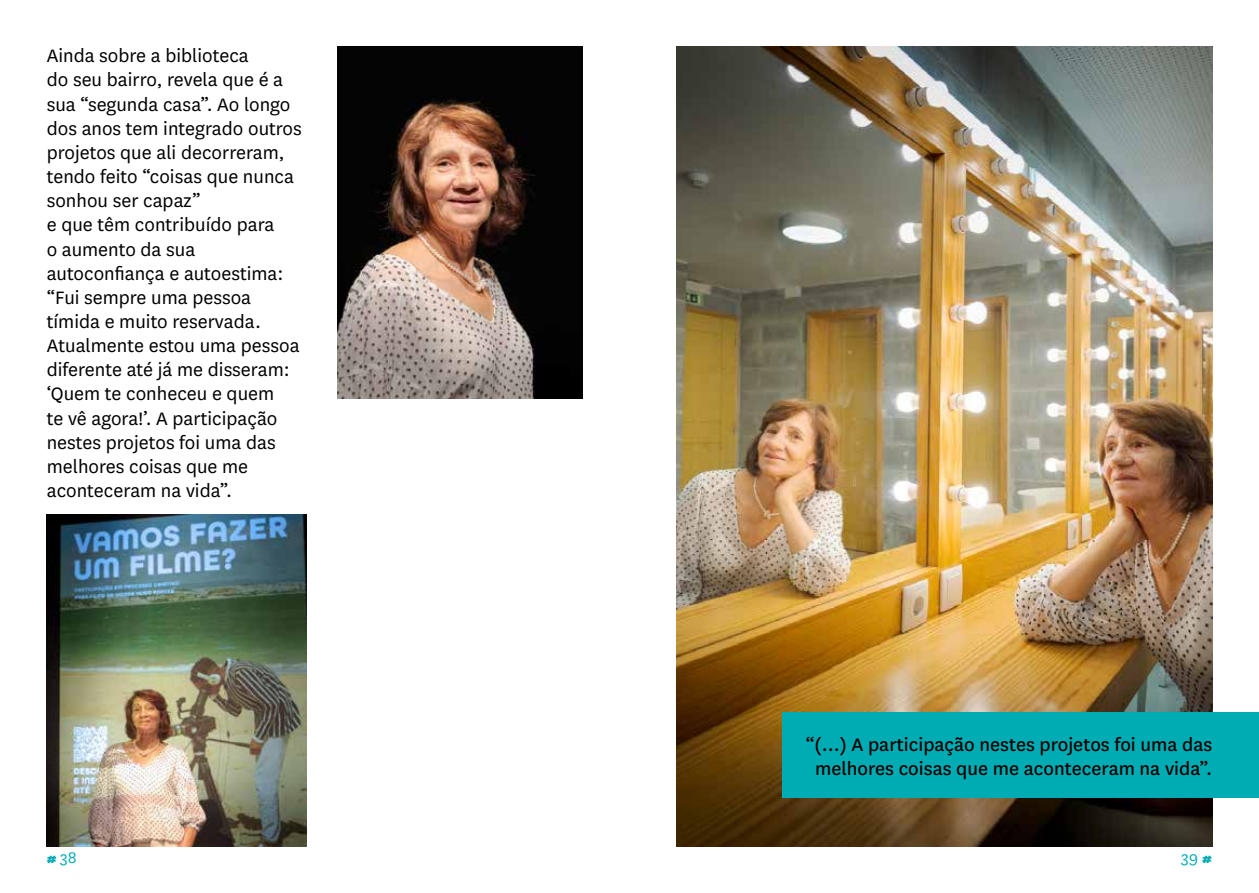
<style>
.page{position:relative;width:1259px;height:893px;background:#fff}
.page>*{position:absolute;margin:0;border:0;box-sizing:border-box;transform-origin:0 0}
.t1{font:21px/24.2px "National";color:#000}
.t2{font:21px/24.2px "National";color:#000;text-align:center}
.t3{font:18px "National";color:#00acb4}
.s1{font-weight:900;font-size:15px}
</style>
<div class="page">
<img style="left:47px;top:514px;width:259px;height:332px">
<img style="left:338px;top:47px;width:245px;height:352px">
<img style="left:676px;top:47px;width:536px;height:799px">
<div style="left:782px;top:712px;width:477px;height:85px;background:#00acb4"></div>
<p class="t1" style="left:47px;top:43px;width:256px">Ainda sobre a biblioteca<br>do seu bairro, revela que é a sua “segunda casa”. Ao longo dos anos tem integrado outros projetos que ali decorreram, tendo feito “coisas que nunca sonhou ser capaz”<br>e que têm contribuído para<br>o aumento da sua autoconfiança e autoestima: “Fui sempre uma pessoa tímida e muito reservada.<br>Atualmente estou uma pessoa diferente até já me disseram: ‘Quem te conheceu e quem<br>te vê agora!’. A participação nestes projetos foi uma das melhores coisas que me aconteceram na vida”.</p>
<p class="t2" style="left:806px;top:731px;width:408px">“(...) A participação nestes projetos foi uma das melhores coisas que me aconteceram na vida”.</p>
<p class="t3" style="left:47px;top:846px;width:31px"><span class="s1">#</span> 38</p>
<p class="t3" style="left:1181px;top:846px;width:32px">39 <span class="s1">#</span></p>
</div>
